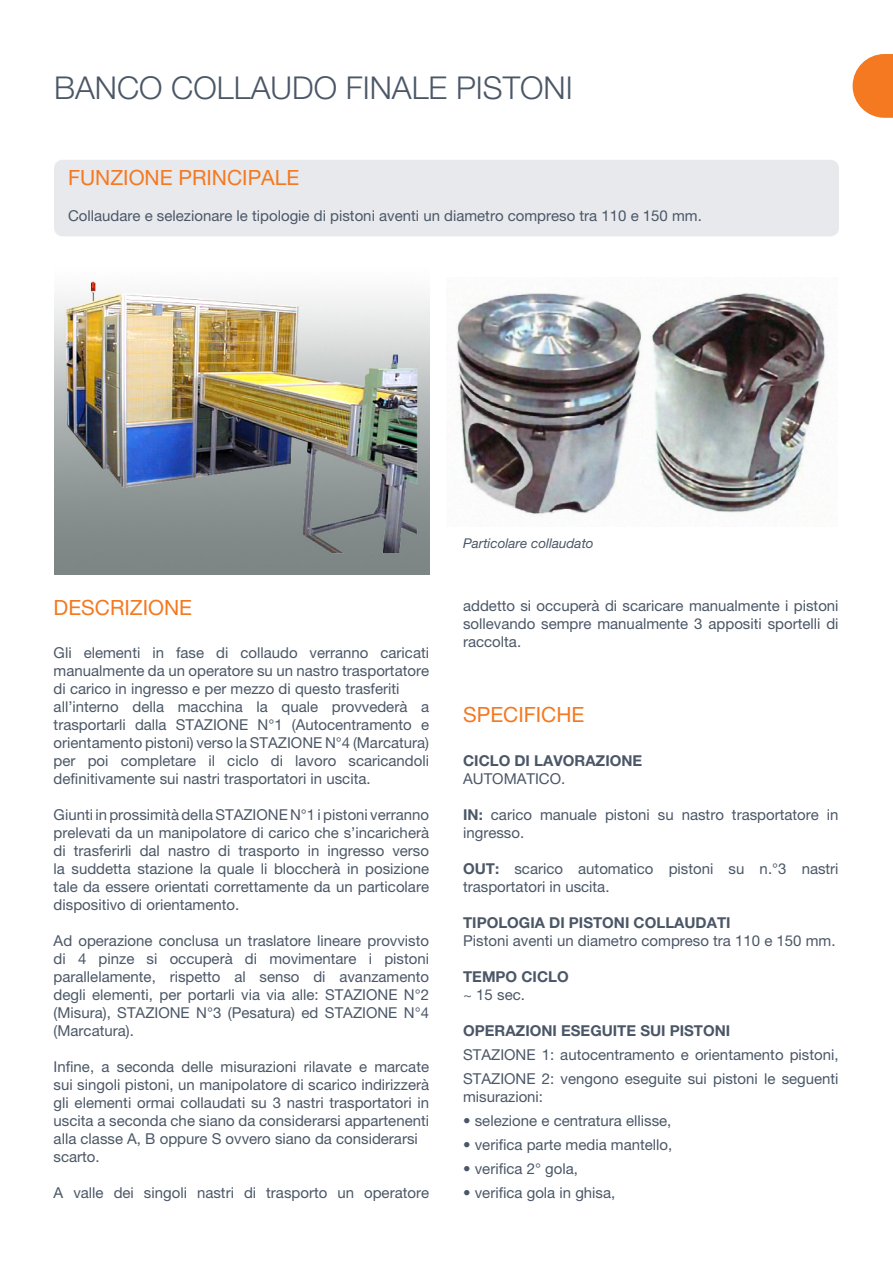
<style>
.page{position:relative;width:893px;height:1263px;background:#fff}
.page>*{position:absolute;margin:0;border:0;box-sizing:border-box;transform-origin:0 0}
.Stile_di_paragrafo_1{font:300 31.5px "Helvetica Neue LT Pro";color:#4b5767}
.Stile_di_paragrafo_1-2{font:21px "Helvetica Neue LT Pro";color:#f47921}
.t1{font:15px/18px "Helvetica Neue LT Pro";color:#4b5767;text-align:justify}
.t2{font:700 15px "Helvetica Neue LT Pro";color:#4b5767}
.t3{font:italic 13.5px "Helvetica Neue LT Pro";color:#4b5767}
.s1{font-weight:700}
</style>
<div class="page">
<svg style="left:853px;top:54px;width:40px;height:64px"></svg>
<div style="left:54px;top:160px;width:785px;height:76px;background:#e7e9ed;border-radius:9px"></div>
<img style="left:54px;top:281px;width:375px;height:293px">
<img style="left:456px;top:293px;width:371px;height:223px">
<p class="Stile_di_paragrafo_1" style="left:54px;top:69px;width:520px">BANCO COLLAUDO FINALE PISTONI</p>
<p class="Stile_di_paragrafo_1-2" style="left:68px;top:165px;width:233px">FUNZIONE PRINCIPALE</p>
<p class="t1" style="left:68px;top:207px;width:635px">Collaudare e selezionare le tipologie di pistoni aventi un diametro compreso tra 110 e 150 mm.</p>
<p class="Stile_di_paragrafo_1-2" style="left:54px;top:595px;width:140px">DESCRIZIONE</p>
<p class="t1" style="left:54px;top:644px;width:377px">Gli elementi in fase di collaudo verranno caricati manualmente da un operatore su un nastro trasportatore di carico in ingresso e per mezzo di questo trasferiti</p>
<p class="t1" style="left:54px;top:698px;width:377px">all’interno della macchina la quale provvederà a trasportarli dalla STAZIONE N°1 (Autocentramento e orientamento pistoni) verso la STAZIONE N°4 (Marcatura) per poi completare il ciclo di lavoro scaricandoli definitivamente sui nastri trasportatori in uscita.</p>
<p class="t1" style="left:54px;top:806px;width:377px">Giunti in prossimità della STAZIONE N°1 i pistoni verranno prelevati da un manipolatore di carico che s’incaricherà di trasferirli dal nastro di trasporto in ingresso verso la suddetta stazione la quale li bloccherà in posizione tale da essere orientati correttamente da un particolare dispositivo di orientamento.</p>
<p class="t1" style="left:54px;top:932px;width:377px">Ad operazione conclusa un traslatore lineare provvisto di 4 pinze si occuperà di movimentare i pistoni parallelamente, rispetto al senso di avanzamento degli elementi, per portarli via via alle: STAZIONE N°2 (Misura), STAZIONE N°3 (Pesatura) ed STAZIONE N°4 (Marcatura).</p>
<p class="t1" style="left:54px;top:1058px;width:377px">Infine, a seconda delle misurazioni rilavate e marcate sui singoli pistoni, un manipolatore di scarico indirizzerà gli elementi ormai collaudati su 3 nastri trasportatori in uscita a seconda che siano da considerarsi appartenenti alla classe A, B oppure S ovvero siano da considerarsi</p>
<p class="t1" style="left:54px;top:1148px;width:48px">scarto.</p>
<p class="t1" style="left:54px;top:1184px;width:377px">A valle dei singoli nastri di trasporto un operatore</p>
<p class="t3" style="left:463px;top:535px;width:132px">Particolare collaudato</p>
<p class="t1" style="left:463px;top:596px;width:377px">addetto si occuperà di scaricare manualmente i pistoni sollevando sempre manualmente 3 appositi sportelli di raccolta.</p>
<p class="Stile_di_paragrafo_1-2" style="left:463px;top:702px;width:123px">SPECIFICHE</p>
<p class="t2" style="left:463px;top:751px;width:181px">CICLO DI LAVORAZIONE</p>
<p class="t1" style="left:463px;top:769px;width:104px">AUTOMATICO.</p>
<p class="t1" style="left:463px;top:805px;width:377px"><span class="s1">IN:</span> carico manuale pistoni su nastro trasportatore in ingresso.</p>
<p class="t1" style="left:463px;top:859px;width:377px"><span class="s1">OUT:</span> scarico automatico pistoni su n.°3 nastri trasportatori in uscita.</p>
<p class="t2" style="left:463px;top:913px;width:269px">TIPOLOGIA DI PISTONI COLLAUDATI</p>
<p class="t1" style="left:463px;top:931px;width:374px">Pistoni aventi un diametro compreso tra 110 e 150 mm.</p>
<p class="t2" style="left:463px;top:967px;width:107px">TEMPO CICLO</p>
<p class="t1" style="left:463px;top:985px;width:63px">~ 15 sec.</p>
<p class="t2" style="left:463px;top:1021px;width:269px">OPERAZIONI ESEGUITE SUI PISTONI</p>
<p class="t1" style="left:463px;top:1042px;width:377px;line-height:24px">STAZIONE 1: autocentramento e orientamento pistoni,<br>STAZIONE 2: vengono eseguite sui pistoni le seguenti</p>
<p class="t1" style="left:463px;top:1087px;width:81px">misurazioni:</p>
<p class="t1" style="left:463px;top:1111px;width:210px">• selezione e centratura ellisse,</p>
<p class="t1" style="left:463px;top:1135px;width:211px">• verifica parte media mantello,</p>
<p class="t1" style="left:463px;top:1159px;width:116px">• verifica 2° gola,</p>
<p class="t1" style="left:463px;top:1183px;width:154px">• verifica gola in ghisa,</p>
</div>
